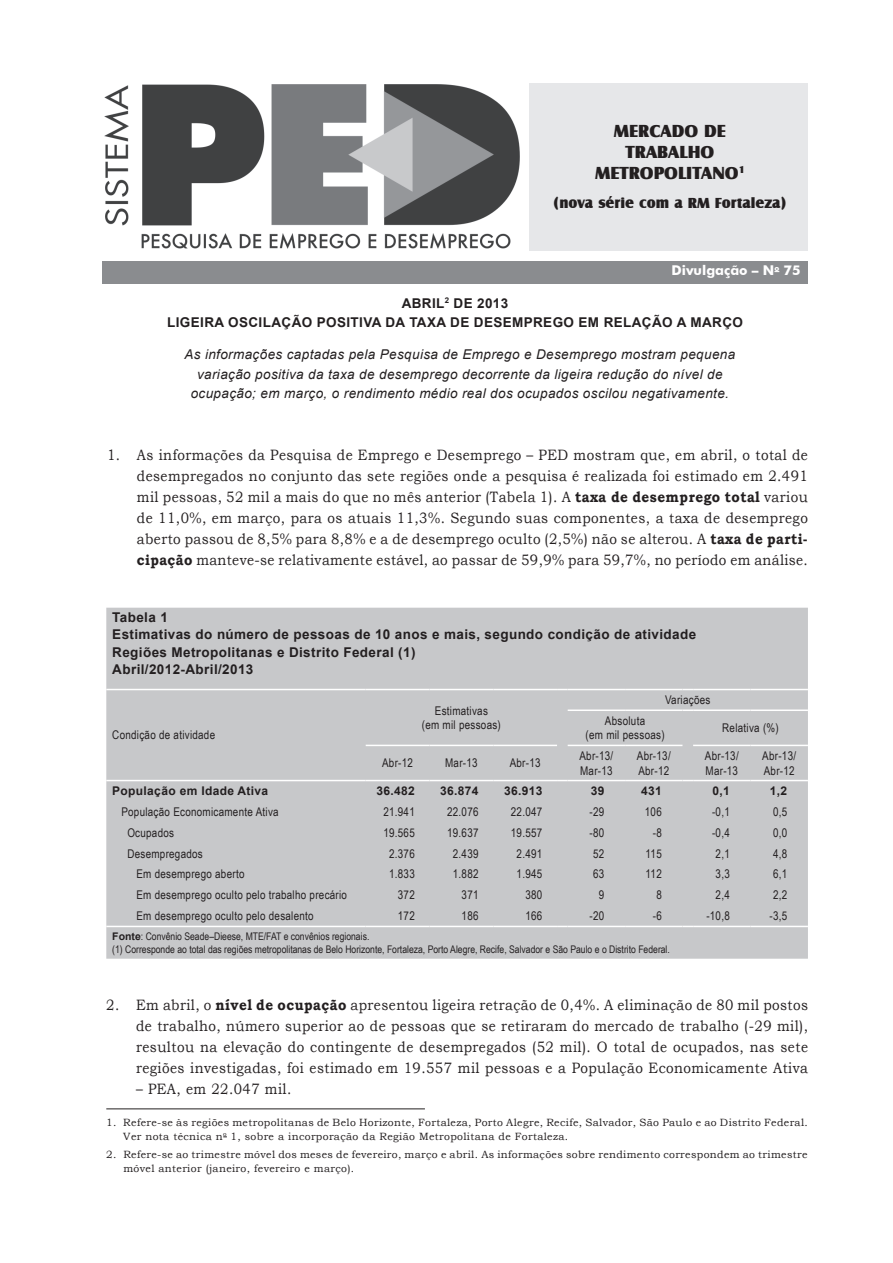
<style>
.page{position:relative;width:893px;height:1263px;background:#fff}
.page>*{position:absolute;margin:0;border:0;box-sizing:border-box;transform-origin:0 0}
.t1{font:18px/21px "Castle T Ultr";color:#231f20;text-align:center}
.t2{font:15px/21px "Bookman Old Style";letter-spacing:.03em;color:#231f20;text-align:justify;scale:.9 1}
.t3{font:15px "Castle T Ultr";color:#231f20}
.t4{font:700 13.5px/17.4px "Arial";letter-spacing:.03em;color:#231f20;text-align:center}
.t5{font:italic 13.5px/19.5px "Arial";letter-spacing:.03em;color:#231f20;text-align:center}
.t6{font:700 13.5px "Futura BT";color:#fff}
.t7{font:12px/14.4px "Arial Narrow";letter-spacing:.025em;color:#231f20}
.t8{font:700 12px "Arial";letter-spacing:.03em;color:#231f20}
.t9{font:10.5px/13.5px "Bookman Old Style";letter-spacing:.03em;color:#231f20}
.t10{font:10.5px/12.6px "Arial Narrow";color:#231f20}
.s1{font-weight:700}
.s2{font-family:"Arial";font-weight:700}
</style>
<div class="page">
<div style="left:102px;top:261px;width:706px;height:22px;background:#8a8c8f"></div>
<img style="left:104px;top:84px;width:416px;height:165px">
<div style="left:529px;top:83px;width:279px;height:168px;background:#e6e7e9"></div>
<div style="left:106px;top:608px;width:702px;height:351px;background:#c7c8ca"></div>
<hr style="left:106px;top:689px;width:260px;height:1px;background:#fff">
<hr style="left:106px;top:780px;width:260px;height:1px;background:#fff">
<hr style="left:366px;top:689px;width:63px;height:1px;background:#fff">
<hr style="left:429px;top:689px;width:64px;height:1px;background:#fff">
<hr style="left:493px;top:689px;width:64px;height:1px;background:#fff">
<hr style="left:568px;top:689px;width:57px;height:1px;background:#fff">
<hr style="left:625px;top:689px;width:57px;height:1px;background:#fff">
<hr style="left:693px;top:689px;width:57px;height:1px;background:#fff">
<hr style="left:750px;top:689px;width:58px;height:1px;background:#fff">
<hr style="left:568px;top:709px;width:57px;height:2px;background:#fff">
<hr style="left:625px;top:709px;width:57px;height:2px;background:#fff">
<hr style="left:693px;top:709px;width:57px;height:2px;background:#fff">
<hr style="left:750px;top:709px;width:58px;height:2px;background:#fff">
<hr style="left:366px;top:745px;width:63px;height:1px;background:#fff">
<hr style="left:429px;top:745px;width:64px;height:1px;background:#fff">
<hr style="left:493px;top:745px;width:64px;height:1px;background:#fff">
<hr style="left:568px;top:745px;width:57px;height:1px;background:#fff">
<hr style="left:625px;top:745px;width:57px;height:1px;background:#fff">
<hr style="left:693px;top:745px;width:57px;height:1px;background:#fff">
<hr style="left:750px;top:745px;width:58px;height:1px;background:#fff">
<hr style="left:366px;top:780px;width:63px;height:1px;background:#fff">
<hr style="left:429px;top:780px;width:64px;height:1px;background:#fff">
<hr style="left:493px;top:780px;width:64px;height:1px;background:#fff">
<hr style="left:568px;top:780px;width:57px;height:1px;background:#fff">
<hr style="left:625px;top:780px;width:57px;height:1px;background:#fff">
<hr style="left:693px;top:780px;width:57px;height:1px;background:#fff">
<hr style="left:750px;top:780px;width:58px;height:1px;background:#fff">
<hr style="left:106px;top:926px;width:260px;height:1px;background:#fff">
<hr style="left:366px;top:926px;width:63px;height:1px;background:#fff">
<hr style="left:429px;top:926px;width:64px;height:1px;background:#fff">
<hr style="left:493px;top:926px;width:64px;height:1px;background:#fff">
<hr style="left:568px;top:926px;width:57px;height:1px;background:#fff">
<hr style="left:625px;top:926px;width:57px;height:1px;background:#fff">
<hr style="left:693px;top:926px;width:57px;height:1px;background:#fff">
<hr style="left:750px;top:926px;width:58px;height:1px;background:#fff">
<svg style="left:682px;top:709px;width:11px;height:2px"></svg>
<hr style="left:106px;top:1108px;width:319px;height:1px;background:#231f20">
<p class="t1" style="left:595px;top:120px;width:151px">MERCADO DE<br>TRABALHO<br>METROPOLITANO<sup>1</sup></p>
<p class="t3" style="left:553px;top:194px;width:235px">(nova série com a RM Fortaleza)</p>
<p class="t6" style="left:671px;top:262px;width:130px">Divulgação – N<sup>o</sup> 75</p>
<p class="t4" style="left:167px;top:293px;width:577px;line-height:19.5px">Abril<sup>2</sup> DE 2013<br>LI GEIRA OSCILAÇÃO POSITIVA DA TAXA DE DESEMPREGO EM RELAÇÃO A MARÇO</p>
<p class="t5" style="left:184px;top:345px;width:552px">As informações captadas pela Pesquisa de Emprego e Desemprego mostram pequena variação positiva da taxa de desemprego decorrente da ligeira redução do nível de ocupação; em março, o rendimento médio real dos ocupados oscilou negativamente.</p>
<p class="t2" style="left:137px;top:445px;width:747px;text-indent:-30px">1. As informações da Pesquisa de Emprego e Desemprego – PED mostram que, em abril, o total de desempregados no conjunto das sete regiões onde a pesquisa é realizada foi estimado em 2.491 mil pessoas, 52 mil a mais do que no mês anterior (Tabela 1). A <span class="s1">taxa de desemprego total</span> variou de 11,0%, em março, para os atuais 11,3%. Segundo suas componentes, a taxa de desemprego aberto passou de 8,5% para 8,8% e a de desemprego oculto (2,5%) não se alterou. A <span class="s1">taxa de parti&shy;cipação</span> manteve-se relativamente estável, ao passar de 59,9% para 59,7%, no período em análise.</p>
<p class="t4" style="left:112px;top:609px;width:585px;text-align:left">Tabela 1<br>Estimativas do número de pessoas de 10 anos e mais, segundo condição de atividade Regiões Metropolitanas e Distrito Federal (1)<br>Abril/2012-Abril/2013</p>
<p class="t7" style="left:112px;top:727px;width:104px">Condição de atividade</p>
<p class="t7" style="left:422px;top:703px;width:81px;text-align:center">Estimativas<br>(em mil pessoas)</p>
<p class="t7" style="left:665px;top:692px;width:47px">Variações</p>
<p class="t7" style="left:586px;top:713px;width:81px;text-align:center">Absoluta<br>(em mil pessoas)</p>
<p class="t7" style="left:722px;top:720px;width:58px">Relativa (%)</p>
<p class="t7" style="left:382px;top:755px;width:32px">Abr-12</p>
<p class="t7" style="left:445px;top:755px;width:34px">Mar-13</p>
<p class="t7" style="left:510px;top:755px;width:32px">Abr-13</p>
<p class="t7" style="left:579px;top:748px;width:35px">Abr-13/<br>Mar-13</p>
<p class="t7" style="left:637px;top:748px;width:35px">Abr-13/<br>Abr-12</p>
<p class="t7" style="left:705px;top:748px;width:35px">Abr-13/<br>Mar-13</p>
<p class="t7" style="left:762px;top:748px;width:35px">Abr-13/<br>Abr-12</p>
<p class="t8" style="left:112px;top:783px;width:157px">População em Idade Ativa</p>
<p class="t8" style="left:376px;top:783px;width:40px">36.482</p>
<p class="t8" style="left:440px;top:783px;width:40px">36.874</p>
<p class="t8" style="left:504px;top:783px;width:40px">36.913</p>
<p class="t8" style="left:591px;top:783px;width:15px">39</p>
<p class="t8" style="left:641px;top:783px;width:22px">431</p>
<p class="t8" style="left:712px;top:783px;width:19px">0,1</p>
<p class="t8" style="left:770px;top:783px;width:19px">1,2</p>
<p class="t7" style="left:121px;top:804px;width:159px">População Economicamente Ativa</p>
<p class="t7" style="left:383px;top:804px;width:33px">21.941</p>
<p class="t7" style="left:447px;top:804px;width:33px">22.076</p>
<p class="t7" style="left:511px;top:804px;width:33px">22.047</p>
<p class="t7" style="left:590px;top:804px;width:16px">-29</p>
<p class="t7" style="left:645px;top:804px;width:18px">106</p>
<p class="t7" style="left:712px;top:804px;width:19px">-0,1</p>
<p class="t7" style="left:773px;top:804px;width:16px">0,5</p>
<p class="t7" style="left:127px;top:825px;width:48px">Ocupados</p>
<p class="t7" style="left:383px;top:825px;width:33px">19.565</p>
<p class="t7" style="left:447px;top:825px;width:33px">19.637</p>
<p class="t7" style="left:511px;top:825px;width:33px">19.557</p>
<p class="t7" style="left:590px;top:825px;width:16px">-80</p>
<p class="t7" style="left:653px;top:825px;width:11px">-8</p>
<p class="t7" style="left:712px;top:825px;width:19px">-0,4</p>
<p class="t7" style="left:773px;top:825px;width:16px">0,0</p>
<p class="t7" style="left:127px;top:846px;width:77px">Desempregados</p>
<p class="t7" style="left:389px;top:846px;width:27px">2.376</p>
<p class="t7" style="left:453px;top:846px;width:27px">2.439</p>
<p class="t7" style="left:517px;top:846px;width:27px">2.491</p>
<p class="t7" style="left:593px;top:846px;width:13px">52</p>
<p class="t7" style="left:646px;top:846px;width:18px">115</p>
<p class="t7" style="left:716px;top:846px;width:16px">2,1</p>
<p class="t7" style="left:773px;top:846px;width:16px">4,8</p>
<p class="t7" style="left:136px;top:866px;width:110px">Em desemprego aberto</p>
<p class="t7" style="left:389px;top:866px;width:27px">1.833</p>
<p class="t7" style="left:453px;top:866px;width:27px">1.882</p>
<p class="t7" style="left:517px;top:866px;width:27px">1.945</p>
<p class="t7" style="left:593px;top:866px;width:13px">63</p>
<p class="t7" style="left:646px;top:866px;width:18px">112</p>
<p class="t7" style="left:716px;top:866px;width:16px">3,3</p>
<p class="t7" style="left:773px;top:866px;width:16px">6,1</p>
<p class="t7" style="left:136px;top:887px;width:212px">Em desemprego oculto pelo trabalho precário</p>
<p class="t7" style="left:398px;top:887px;width:18px">372</p>
<p class="t7" style="left:462px;top:887px;width:18px">371</p>
<p class="t7" style="left:525px;top:887px;width:18px">380</p>
<p class="t7" style="left:599px;top:887px;width:7px">9</p>
<p class="t7" style="left:656px;top:887px;width:7px">8</p>
<p class="t7" style="left:716px;top:887px;width:16px">2,4</p>
<p class="t7" style="left:773px;top:887px;width:16px">2,2</p>
<p class="t7" style="left:136px;top:908px;width:179px">Em desemprego oculto pelo desalento</p>
<p class="t7" style="left:398px;top:908px;width:18px">172</p>
<p class="t7" style="left:462px;top:908px;width:18px">186</p>
<p class="t7" style="left:525px;top:908px;width:18px">166</p>
<p class="t7" style="left:590px;top:908px;width:16px">-20</p>
<p class="t7" style="left:653px;top:908px;width:11px">-6</p>
<p class="t7" style="left:706px;top:908px;width:25px">-10,8</p>
<p class="t7" style="left:769px;top:908px;width:19px">-3,5</p>
<p class="t10" style="left:112px;top:930px;width:559px"><span class="s2">Fonte</span>: Convênio Seade–Dieese, MTE/FAT e convênios regionais.<br>(1) Corresponde ao total das regiões metropolitanas de Belo Horizonte, Fortaleza, Porto Alegre, Recife, Salvador e São Paulo e o Distrito Federal.</p>
<p class="t2" style="left:136px;top:994px;width:748px;text-indent:-30px">2. Em abril, o <span class="s1">nível de ocupação</span> apresentou ligeira retração de 0,4%. A eliminação de 80 mil postos de trabalho, número superior ao de pessoas que se retiraram do mercado de trabalho (-29 mil), resultou na elevação do contingente de desempregados (52 mil). O total de ocupados, nas sete regiões investigadas, foi estimado em 19.557 mil pessoas e a População Economicamente Ativa</p>
<p class="t2" style="left:136px;top:1078px;width:174px">– PEA, em 22.047 mil.</p>
<p class="t9" style="left:123px;top:1116px;width:686px;text-indent:-17px">1. Refere-se às regiões metropolitanas de Belo Horizonte, Fortaleza, Porto Alegre, Recife, Salvador, São Paulo e ao Distrito Federal.<br>Ver nota técnica n<sup>o</sup> 1, sobre a incorporação da Região Metropolitana de Fortaleza.</p>
<p class="t9" style="left:123px;top:1148px;width:686px;text-indent:-17px">2. Refere-se ao trimestre móvel dos meses de fevereiro, março e abril. As informações sobre rendimento correspondem ao trimestre móvel anterior (janeiro, fevereiro e março).</p>
</div>
